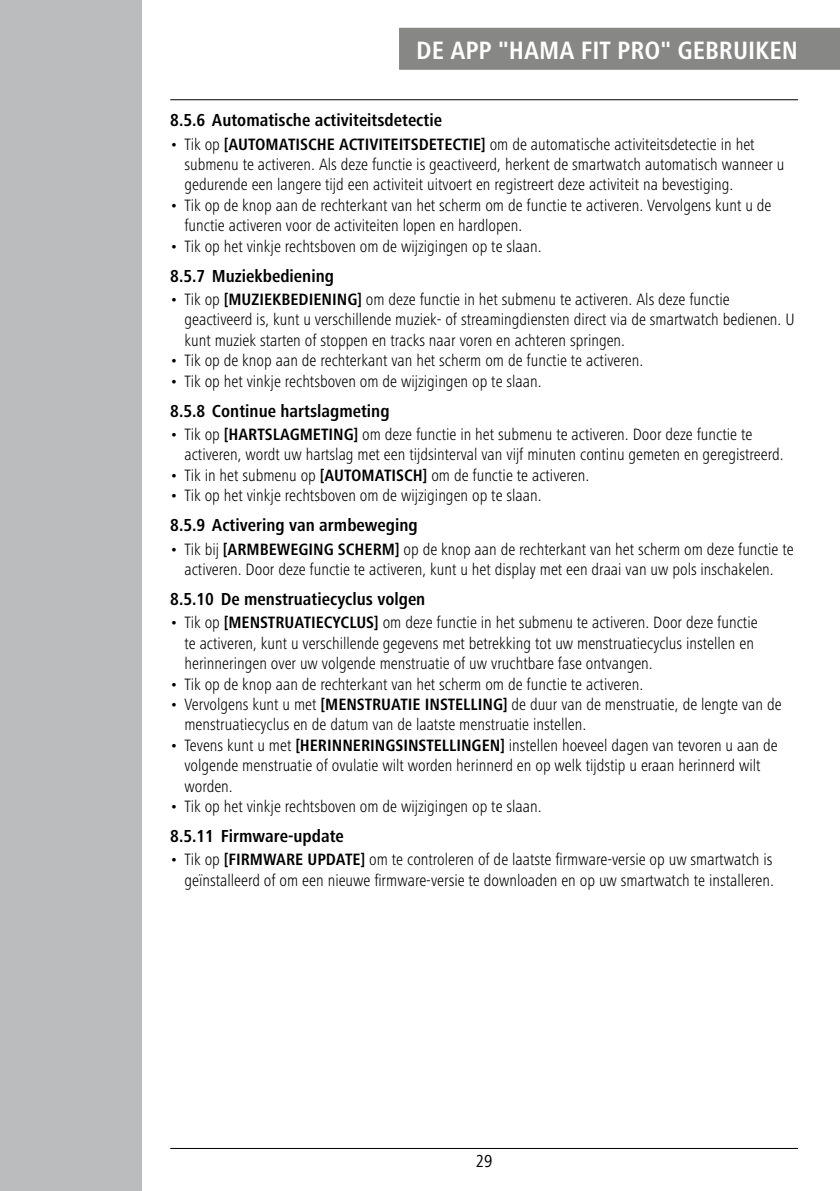
<style>
.page{position:relative;width:840px;height:1191px;background:#fff}
.page>*{position:absolute;margin:0;border:0;box-sizing:border-box;transform-origin:0 0}
.t1{font:700 condensed 26px "Frutiger Next LTW1 G";color:#fff}
.t2{font:700 condensed 18px "Frutiger Next LTW1 G";color:#000}
.t3{font:condensed 18px "Frutiger Next LTW1 G";color:#000}
.t4{font:300 condensed 17px/20.4px "Frutiger Next LTW1 G";color:#000}
.s1{font-weight:700}
</style>
<div class="page">
<hr style="left:170px;top:99px;width:627px;height:1px;background:#000">
<hr style="left:170px;top:1148px;width:627px;height:1px;background:#000">
<div style="left:0;top:0;width:142px;height:1191px;background:#bbbcbd"></div>
<div style="left:399px;top:28px;width:440px;height:42px;background:#878786"></div>
<h1 class="t1" style="left:416px;top:36px;width:49px">De app</h1>
<h1 class="t1" style="left:498px;top:36px;width:44px">"Hama</h1>
<h1 class="t1" style="left:580px;top:36px;width:125px">FIT Pro" gebrui</h1>
<h1 class="t1" style="left:754px;top:36px;width:44px">ken</h1>
<p class="t2" style="left:170px;top:110px;width:273px">8.5.6 Automatische activiteitsdetectie</p>
<p class="t4" style="left:184px;top:134px;width:601px;text-indent:-14px">• Tik op <span class="s1">[AUTOMATISCHE ACTIVITEITSDETECTIE]</span> om de automatische activiteitsdetectie in het submenu te activeren. Als deze functie is geactiveerd, herkent de smartwatch automatisch wanneer u gedurende een langere tijd een activiteit uitvoert en registreert deze activiteit na bevestiging.</p>
<p class="t4" style="left:184px;top:195px;width:588px;text-indent:-14px">• Tik op de knop aan de rechterkant van het scherm om de functie te activeren. Vervolgens kunt u de functie activeren voor de activiteiten lopen en hardlopen.</p>
<p class="t4" style="left:170px;top:236px;width:373px">• Tik op het vinkje rechtsboven om de wijzigingen op te slaan.</p>
<p class="t2" style="left:170px;top:265px;width:165px">8.5.7 Muziekbediening</p>
<p class="t4" style="left:184px;top:289px;width:611px;text-indent:-14px">• Tik op <span class="s1">[MUZIEKBEDIENING]</span> om deze functie in het submenu te activeren. Als deze functie geactiveerd is, kunt u verschillende muziek- of streamingdiensten direct via de smartwatch bedienen. U kunt muziek starten of stoppen en tracks naar voren en achteren springen.</p>
<p class="t4" style="left:170px;top:350px;width:474px">• Tik op de knop aan de rechterkant van het scherm om de functie te activeren.</p>
<p class="t4" style="left:170px;top:371px;width:373px">• Tik op het vinkje rechtsboven om de wijzigingen op te slaan.</p>
<p class="t2" style="left:170px;top:400px;width:221px">8.5.8 Continue hartslagmeting</p>
<p class="t4" style="left:184px;top:424px;width:600px;text-indent:-14px">• Tik op <span class="s1">[HARTSLAGMETING]</span> om deze functie in het submenu te activeren. Door deze functie te activeren, wordt uw hartslag met een tijdsinterval van vijf minuten continu gemeten en geregistreerd.</p>
<p class="t4" style="left:170px;top:465px;width:420px">• Tik in het submenu op <span class="s1">[AUTOMATISCH]</span> om de functie te activeren.</p>
<p class="t4" style="left:170px;top:485px;width:373px">• Tik op het vinkje rechtsboven om de wijzigingen op te slaan.</p>
<p class="t2" style="left:170px;top:515px;width:249px">8.5.9 Activering van armbeweging</p>
<p class="t4" style="left:170px;top:539px;width:624px;text-align:center">• Tik bij <span class="s1">[ARMBEWEGING SCHERM]</span> op de knop aan de rechterkant van het scherm om deze functie te activeren. Door deze functie te activeren, kunt u het display met een draai van uw pols inschakelen.</p>
<p class="t2" style="left:170px;top:589px;width:256px">8.5.10 De menstruatiecyclus volgen</p>
<p class="t4" style="left:184px;top:612px;width:574px;text-indent:-14px">• Tik op <span class="s1">[MENSTRUATIECYCLUS]</span> om deze functie in het submenu te activeren. Door deze functie te activeren, kunt u verschillende gegevens met betrekking tot uw menstruatiecyclus instellen en herinneringen over uw volgende menstruatie of uw vruchtbare fase ontvangen.</p>
<p class="t4" style="left:170px;top:673px;width:474px">• Tik op de knop aan de rechterkant van het scherm om de functie te activeren.</p>
<p class="t4" style="left:184px;top:694px;width:598px;text-indent:-14px">• Vervolgens kunt u met <span class="s1">[MENSTRUATIE INSTELLING]</span> de duur van de menstruatie, de lengte van de menstruatiecyclus en de datum van de laatste menstruatie instellen.</p>
<p class="t4" style="left:184px;top:735px;width:594px;text-indent:-14px">• Tevens kunt u met <span class="s1">[HERINN ERINGSINSTELLINGEN]</span> instellen hoeveel dagen van tevoren u aan de volgende menstruatie of ovulatie wilt worden herinnerd en op welk tijdstip u eraan herinnerd wilt worden.</p>
<p class="t4" style="left:170px;top:796px;width:373px">• Tik op het vinkje rechtsboven om de wijzigingen op te slaan.</p>
<p class="t2" style="left:170px;top:826px;width:175px">8.5.11 Firmware-update</p>
<p class="t4" style="left:170px;top:849px;width:605px;text-align:right">• Tik op <span class="s1">[FIRMWARE UPDATE]</span> om te controleren of de laatste firmware-versie op uw smartwatch is geïnstalleerd of om een nieuwe firmware-versie te downloaden en op uw smartwatch te installeren.</p>
<p class="t3" style="left:475px;top:1151px;width:18px">29</p>
</div>
